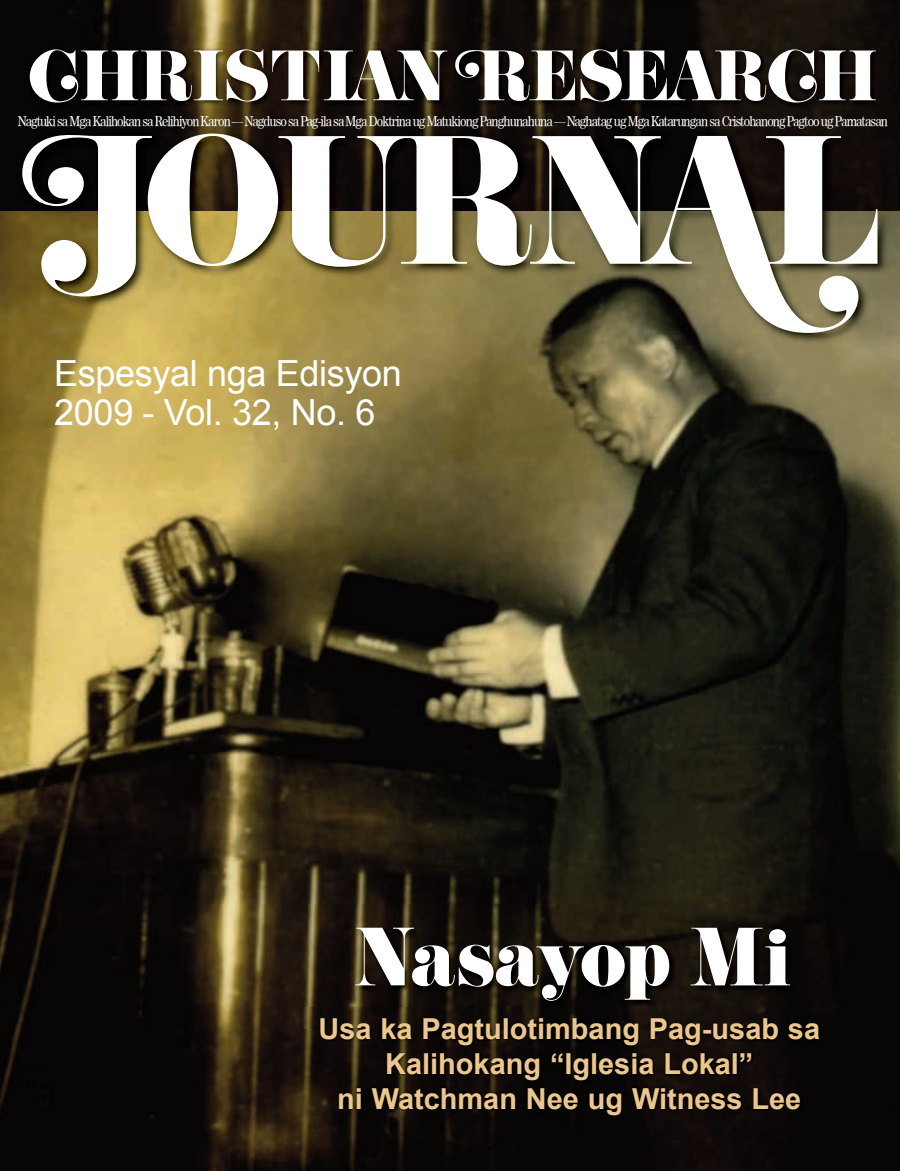
<style>
.page{position:relative;width:900px;height:1171px;background:#fff}
.page>*{position:absolute;margin:0;border:0;box-sizing:border-box;transform-origin:0 0}
.t1{font:72px "Eloquent Regular JF";color:#fff}
.t2{font:36px/39px "Arial";letter-spacing:-.01em;color:#fff}
.t3{font:700 28.95px/34.7px "Arial";color:#ecc78d;text-align:center}
.t4{font:13.2px "Worldwide";letter-spacing:-.075em;color:#fff;scale:.91 1}
</style>
<div class="page">
<img style="left:0;top:210px;width:899px;height:960px">
<img style="left:0;top:0;width:899px;height:210px">
<img style="left:15px;top:126px;width:878px;height:222px">
<svg style="left:22px;top:133px;width:855px;height:200px"></svg>
<img style="left:23px;top:43px;width:863px;height:70px">
<svg style="left:30px;top:49px;width:845px;height:53px"></svg>
<img style="left:197px;top:904px;width:702px;height:124px">
<img style="left:261px;top:1007px;width:618px;height:158px">
<p class="t4" style="left:18px;top:114px;width:957px">Nagtuki sa Mga Kalihokan sa Relihiyon Karon — Nagduso sa Pag-ila sa Mga Doktrina ug Matukiong Panghunahuna — Naghatag ug Mga Katarungan sa Cristohanong Pagtoo ug Pamatasan</p>
<h2 class="t2" style="left:54px;top:353px;width:349px">Espesyal nga Edisyon<br>2009 - Vol. 32, No. 6</h2>
<h1 class="t1" style="left:353px;top:909px;width:438px">Nasayop Mi</h1>
<h3 class="t3" style="left:318px;top:1011px;width:503px">Usa ka Pagtulotimbang Pag-usab sa<br>Kalihokang “Iglesia Lokal”<br>ni Watchman Nee ug Witness Lee</h3>
</div>
